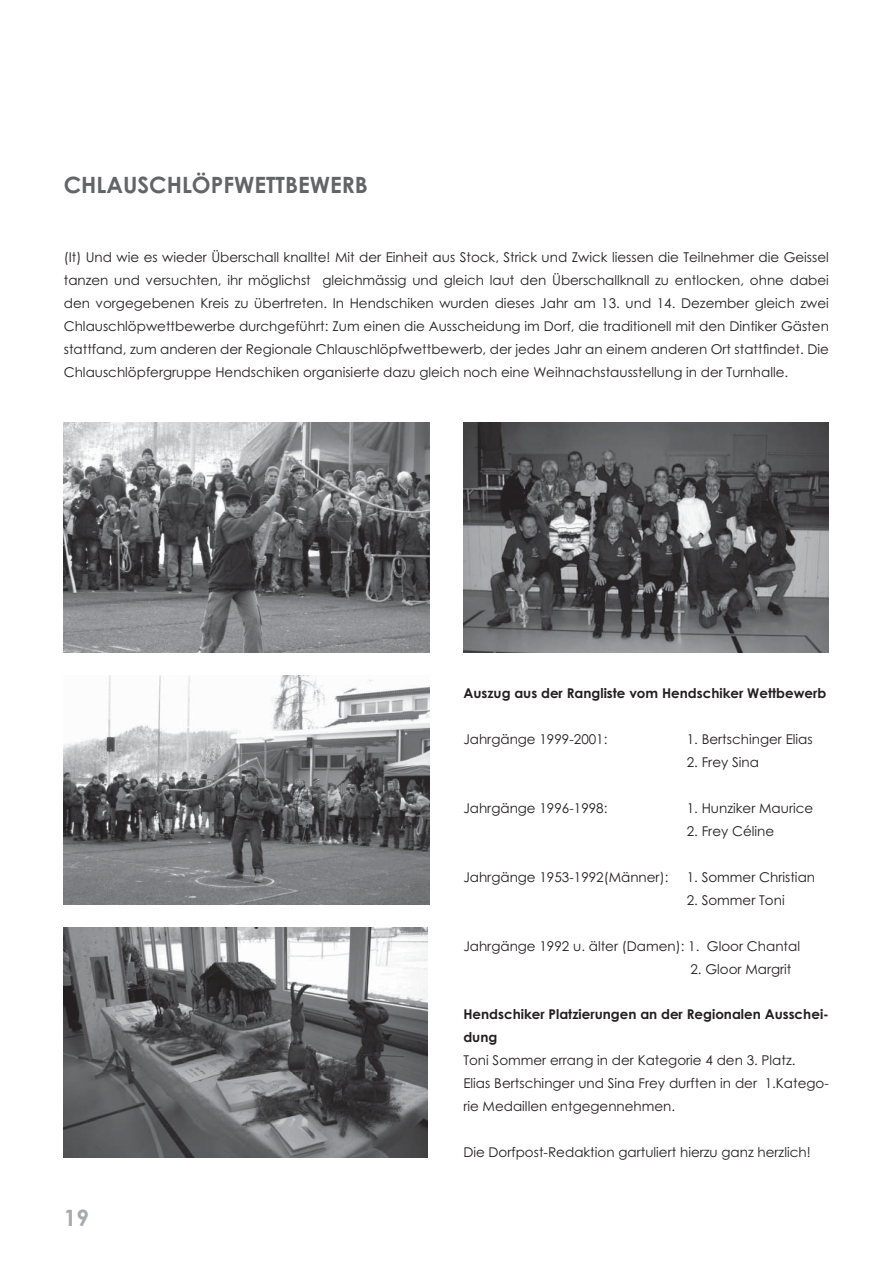
<style>
.page{position:relative;width:893px;height:1263px;background:#fff}
.page>*{position:absolute;margin:0;border:0;box-sizing:border-box;transform-origin:0 0}
.t1{font:700 22.5px "Century Gothic";color:#636466}
.t2{font:700 22.5px "Century Gothic";color:#a7a9ac}
.t3{font:13.5px/23px "Century Gothic";color:#231f20;text-align:justify}
.t4{font:700 13.5px/23px "Century Gothic";color:#231f20}
</style>
<div class="page">
<img style="left:64px;top:423px;width:365px;height:229px">
<img style="left:64px;top:675px;width:365px;height:230px">
<img style="left:64px;top:928px;width:364px;height:229px">
<img style="left:463px;top:423px;width:366px;height:229px">
<h1 class="t1" style="left:64px;top:177px;width:306px">CHLAUSCHLÖPFWETTBEWERB</h1>
<p class="t3" style="left:64px;top:247px;width:767px">(It) Und wie es wieder Überschall knallte! Mit der Einheit aus Stock, Strick und Zwick liessen die Teilnehmer die Geissel tanzen und versuchten, ihr möglichst gleichmässig und gleich laut den Überschallknall zu entlocken, ohne dabei den vorgegebenen Kreis zu übertreten. In Hendschiken wurden dieses Jahr am 13. und 14. Dezember gleich zwei Chlauschlöpwettbewerbe durchgeführt: Zum einen die Ausscheidung im Dorf, die traditionell mit den Dintiker Gästen stattfand, zum anderen der Regionale Chlauschlöpfwettbewerb, der jedes Jahr an einem anderen Ort stattfindet. Die Chlauschlöpfergruppe Hendschiken organisierte dazu gleich noch eine Weihnachstausstellung in der Turnhalle.</p>
<h1 class="t2" style="left:64px;top:1209px;width:27px">19</h1>
<p class="t4" style="left:463px;top:683px;width:364px">Auszug aus der Rangliste vom Hendschiker Wettbewerb</p>
<p class="t3" style="left:463px;top:729px;width:146px">Jahrgänge 1999-2001:</p>
<p class="t3" style="left:687px;top:729px;width:127px">1. Bertschinger Elias</p>
<p class="t3" style="left:687px;top:752px;width:74px">2. Frey Sina</p>
<p class="t3" style="left:463px;top:798px;width:146px">Jahrgänge 1996-1998:</p>
<p class="t3" style="left:687px;top:798px;width:128px">1. Hunziker Maurice</p>
<p class="t3" style="left:687px;top:821px;width:89px">2. Frey Céline</p>
<p class="t3" style="left:463px;top:867px;width:207px">Jahrgänge 1953-1992(Männer):</p>
<p class="t3" style="left:687px;top:867px;width:130px">1. Sommer Christian</p>
<p class="t3" style="left:687px;top:890px;width:99px">2. Sommer Toni</p>
<p class="t3" style="left:463px;top:936px;width:338px">Jahrgänge 1992 u. älter (Damen): 1. Gloor Chantal</p>
<p class="t3" style="left:690px;top:958px;width:102px">2. Gloor Margrit</p>
<p class="t4" style="left:463px;top:1004px;width:367px">Hendschiker Platzierungen an der Regionalen Ausschei&shy;dung</p>
<p class="t3" style="left:463px;top:1050px;width:367px;text-align:left">Toni Sommer errang in der Kategorie 4 den 3. Platz.<br>Elias Bertschinger und Sina Frey durften in der 1.Katego&shy;rie Medaillen entgegennehmen.</p>
<p class="t3" style="left:463px;top:1142px;width:349px">Die Dorfpost-Redaktion gartuliert hierzu ganz herzlich!</p>
</div>
